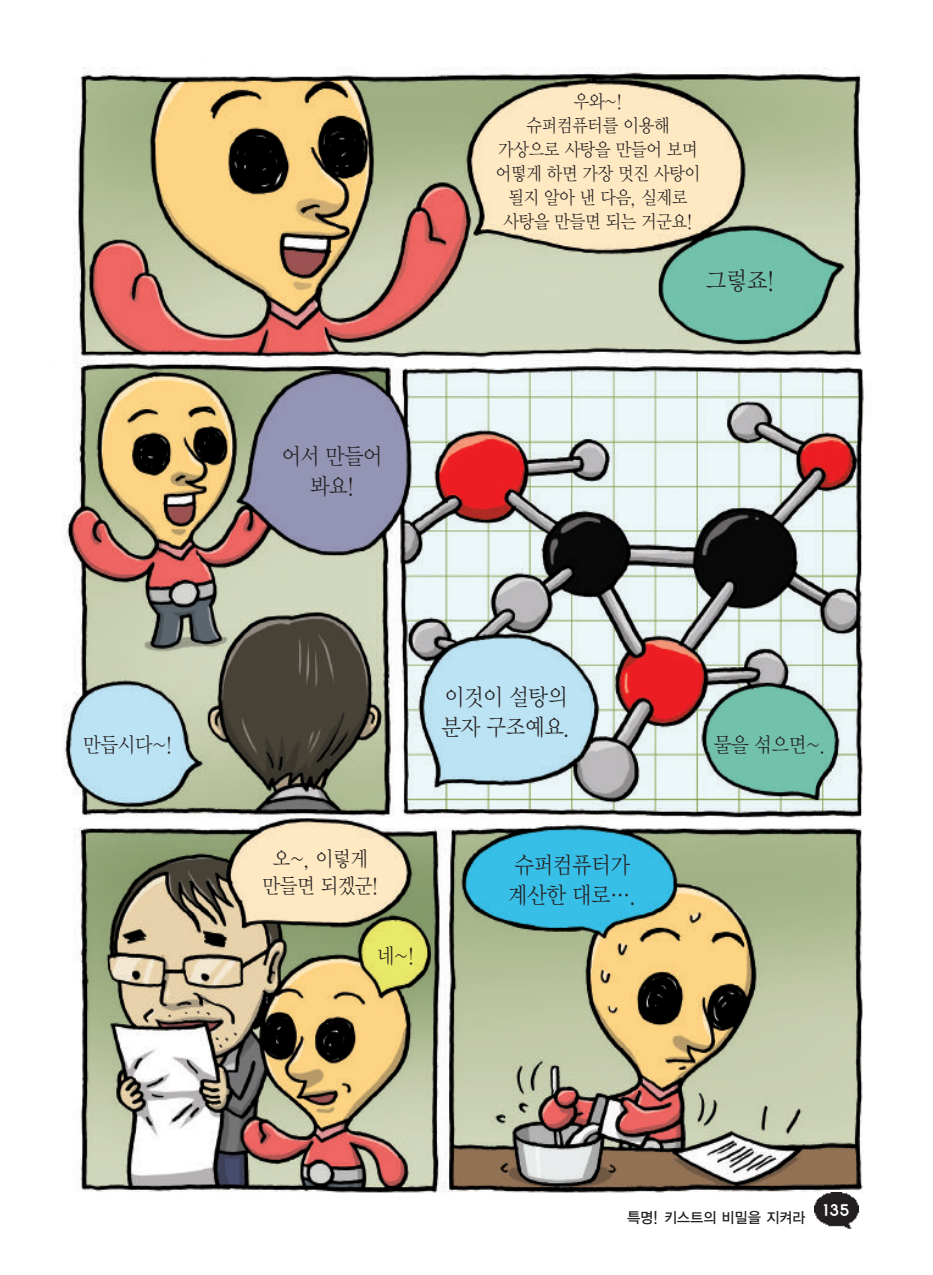
<style>
.page{position:relative;width:933px;height:1275px;background:#fff}
.page>*{position:absolute;margin:0;border:0;box-sizing:border-box;transform-origin:0 0}
.t1{font:24.85px "Y Mj O12";color:#231f20;scale:.9 1}
.t2{font:23.45px/30.1px "Y Mj O12";letter-spacing:-.085em;color:#231f20;scale:.9 1}
.t3{font:23.28px/30.1px "Y Mj O12";letter-spacing:-.085em;color:#231f20;scale:.9 1}
.t4{font:22.75px/29.4px "Y Mj O12";letter-spacing:-.085em;color:#231f20;text-align:center;scale:.9 1}
.t5{font:21px/27.1px "Y Mj O12";letter-spacing:-.085em;color:#231f20;text-align:center;scale:.9 1}
.t6{font:18.55px/24px "Y Mj O12";letter-spacing:-.085em;color:#231f20;text-align:center;scale:.9 1}
.t7{font:14.88px "YGO13";letter-spacing:-.075em;color:#231f20;scale:.95 1}
</style>
<div class="page">
<img style="left:63px;top:66px;width:802px;height:1142px">
<img style="left:814px;top:1193px;width:44px;height:36px">
<p class="t5" style="left:83px;top:731px;width:102px">만듭시다~!</p>
<p class="t4" style="left:281px;top:442px;width:115px">어서 만들어 봐요!</p>
<p class="t6" style="left:495px;top:90px;width:230px">우와~!<br>슈퍼컴퓨터를 이용해 가상으로 사탕을 만들어 보며 어떻게 하면 가장 멋진 사탕이 될지 알아 낸 다음, 실제로 사탕을 만들면 되는 거군요!</p>
<h1 class="t1" style="left:705px;top:265px;width:80px">그렇죠!</h1>
<p class="t2" style="left:441px;top:682px;width:146px">이것이 설탕의 분자 구조예요.</p>
<p class="t5" style="left:262px;top:845px;width:131px">오~, 이렇게 만들면 되겠군!</p>
<p class="t5" style="left:376px;top:942px;width:44px">네~!</p>
<p class="t3" style="left:507px;top:850px;width:146px">슈퍼컴퓨터가 계산한 대로….</p>
<p class="t5" style="left:713px;top:731px;width:128px">물을 섞으면~.</p>
<p class="t7" style="left:627px;top:1208px;width:238px">특명! 키스트의 비밀을 지켜라 <sup>135</sup></p>
</div>
